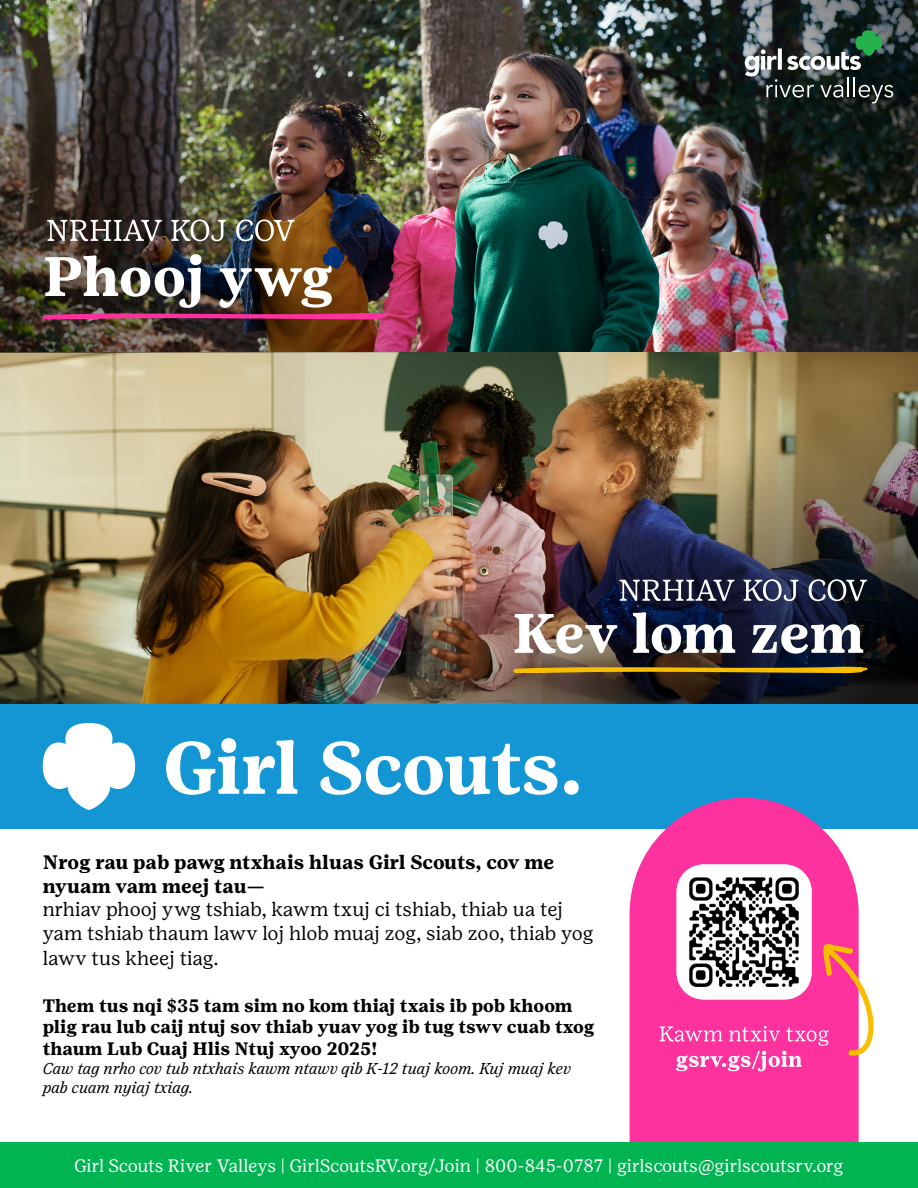
<style>
.page{position:relative;width:918px;height:1188px;background:#fff}
.page>*{position:absolute;margin:0;border:0;box-sizing:border-box;transform-origin:0 0}
.t1{font:19.5px/23.4px "Girl Scout Text";color:#000}
.t2{font:700 19.5px/23.4px "Girl Scout Text";letter-spacing:-.005em;color:#000}
.t3{font:700 18px/21.6px "Girl Scout Text";color:#000}
.t4{font:18px "Girl Scout Text";letter-spacing:-.02em;color:#fff}
.t5{font:italic 15.75px/18.9px "Girl Scout Text";letter-spacing:-.005em;color:#000}
</style>
<div class="page">
<div style="left:0;top:704px;width:918px;height:125px;background:#1496d4"></div>
<svg style="left:0;top:353px;width:199px;height:350px;background:#a1936e"></svg>
<img style="left:0;top:2px;width:524px;height:351px">
<img style="left:199px;top:353px;width:719px;height:351px">
<img style="left:524px;top:0;width:394px;height:353px">
<svg style="left:745px;top:30px;width:148px;height:73px;background:#465550"></svg>
<svg style="left:43px;top:723px;width:92px;height:87px"></svg>
<svg style="left:166px;top:738px;width:413px;height:57px"></svg>
<svg style="left:630px;top:798px;width:229px;height:344px;background:#e844a7"></svg>
<img style="left:677px;top:864px;width:135px;height:80px">
<div style="left:0;top:1142px;width:918px;height:46px;background:#00b451"></div>
<img style="left:47px;top:219px;width:248px;height:22px">
<img style="left:42px;top:254px;width:346px;height:66px">
<svg style="left:512px;top:666px;width:356px;height:8px;background:#a68110"></svg>
<svg style="left:620px;top:579px;width:247px;height:22px"></svg>
<svg style="left:515px;top:612px;width:348px;height:42px"></svg>
<svg style="left:660px;top:944px;width:214px;height:127px"></svg>
<p class="t2" style="left:43px;top:851px;width:513px">Nrog rau pab pawg ntxhais hluas Girl Scouts, cov me nyuam vam meej tau—</p>
<p class="t1" style="left:43px;top:898px;width:552px">nrhiav phooj ywg tshiab, kawm txuj ci tshiab, thiab ua tej yam tshiab thaum lawv loj hlob muaj zog, siab zoo, thiab yog</p>
<p class="t1" style="left:43px;top:946px;width:178px">lawv tus kheej tiag.</p>
<p class="t3" style="left:43px;top:994px;width:553px">Them tus nqi $35 tam sim no kom thiaj txais ib pob khoom plig rau lub caij ntuj sov thiab yuav yog ib tug tswv cuab txog thaum Lub Cuaj Hlis Ntuj xyoo 2025!</p>
<p class="t5" style="left:43px;top:1059px;width:530px">Caw tag nrho cov tub ntxhais kawm ntawv qib K-12 tuaj koom. Kuj muaj kev pab cuam nyiaj txiag.</p>
<p class="t4" style="left:74px;top:1156px;width:771px">Girl Scouts River Valleys | GirlScoutsRV.org/Join | 800-845-0787 | girlscouts@girlscoutsrv.org</p>
</div>
